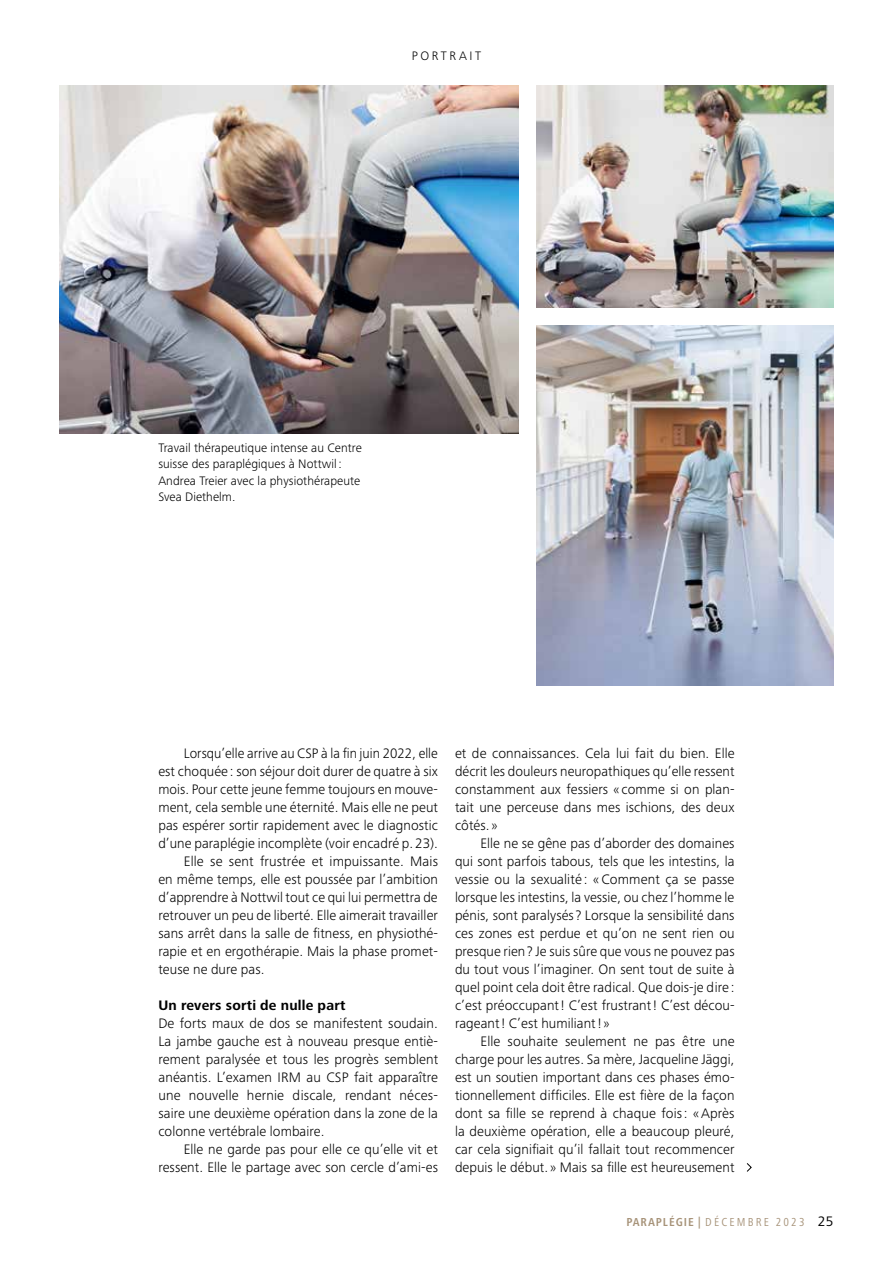
<style>
.page{position:relative;width:893px;height:1263px;background:#fff}
.page>*{position:absolute;margin:0;border:0;box-sizing:border-box;transform-origin:0 0}
.t1{font:300 14.25px/18px "Frutiger Next Pro";letter-spacing:.005em;color:#000;text-align:justify}
.t2{font:700 14.25px "Frutiger Next Pro";letter-spacing:.015em;color:#000}
.t3{font:300 12.75px/16.5px "Frutiger Next Pro";letter-spacing:.005em;color:#000}
.t4{font:300 12.75px "Frutiger Next Pro";letter-spacing:.2em;color:#000}
.t5{font:condensed 12px "Frutiger Next Pro";letter-spacing:.18em;color:#a79379}
.s1{font-weight:700}
.s2{font-stretch:normal;font-size:14.25px;color:#000}
</style>
<div class="page">
<img style="left:60px;top:85px;width:459px;height:349px">
<img style="left:537px;top:85px;width:296px;height:222px">
<img style="left:537px;top:326px;width:296px;height:360px">
<svg style="left:746px;top:1163px;width:6px;height:9px"></svg>
<p class="t4" style="left:412px;top:48px;width:71px">PORTRAIT</p>
<p class="t3" style="left:158px;top:439px;width:205px">Travail thérapeutique intense au Centre suisse des paraplégiques à Nottwil :<br>Andrea Treier avec la physiothérapeute Svea Diethelm.</p>
<p class="t1" style="left:184px;top:744px;width:255px">Lorsqu’elle arrive au CSP à la fin juin 2022, elle</p>
<p class="t1" style="left:158px;top:762px;width:281px">est choquée : son séjour doit durer de quatre à six</p>
<p class="t1" style="left:158px;top:780px;width:281px">mois. Pour cette jeune femme toujours en mouve-</p>
<p class="t1" style="left:158px;top:798px;width:281px">ment, cela semble une éternité. Mais elle ne peut</p>
<p class="t1" style="left:158px;top:816px;width:281px">pas espérer sortir rapidement avec le diagnostic</p>
<p class="t1" style="left:158px;top:834px;width:281px">d’une paraplégie incomplète (voir encadré p. 23).</p>
<p class="t1" style="left:184px;top:852px;width:256px">Elle se sent frustrée et impuissante. Mais</p>
<p class="t1" style="left:158px;top:870px;width:281px">en même temps, elle est poussée par l’ambition</p>
<p class="t1" style="left:158px;top:888px;width:281px">d’apprendre à Nottwil tout ce qui lui permettra de</p>
<p class="t1" style="left:158px;top:906px;width:281px">retrouver un peu de liberté. Elle aimerait travailler</p>
<p class="t1" style="left:158px;top:924px;width:281px">sans arrêt dans la salle de fitness, en physiothé-</p>
<p class="t1" style="left:158px;top:942px;width:281px">rapie et en ergothérapie. Mais la phase promet-</p>
<p class="t1" style="left:158px;top:960px;width:108px">teuse ne dure pas.</p>
<p class="t2" style="left:158px;top:997px;width:189px">Un revers sorti de nulle part</p>
<p class="t1" style="left:158px;top:1014px;width:281px">De forts maux de dos se manifestent soudain.<br>La jambe gauche est à nouveau presque entiè&shy;rement paralysée et tous les progrès semblent anéantis. L’examen IRM au CSP fait apparaître une nouvelle hernie discale, rendant néces&shy;saire une deuxième opération dans la zone de la colonne vertébrale lombaire.</p>
<p class="t1" style="left:158px;top:1140px;width:281px;text-align:right">Elle ne garde pas pour elle ce qu’elle vit et ressent. Elle le partage avec son cercle d’ami-es</p>
<p class="t1" style="left:455px;top:744px;width:281px">et de connaissances. Cela lui fait du bien. Elle décrit les douleurs neuropathiques qu’elle ressent constamment aux fessiers « comme si on plan&shy;tait une perceuse dans mes ischions, des deux côtés. »</p>
<p class="t1" style="left:455px;top:834px;width:281px;text-indent:26px">Elle ne se gêne pas d’aborder des domaines qui sont parfois tabous, tels que les intestins, la vessie ou la sexualité : «Comment ça se passe lorsque les intestins, la vessie, ou chez l’homme le pénis, sont paralysés? Lorsque la sensibilité dans ces zones est perdue et qu’on ne sent rien ou presque rien? Je suis sûre que vous ne pouvez pas du tout vous l’imaginer. On sent tout de suite à quel point cela doit être radical. Que dois-je dire : c’est préoccupant! C’est frustrant! C’est décou&shy;rageant! C’est humiliant! »</p>
<p class="t1" style="left:455px;top:1032px;width:281px;text-indent:26px">Elle souhaite seulement ne pas être une charge pour les autres. Sa mère, Jacqueline Jäggi, est un soutien important dans ces phases émo&shy;tionnellement difficiles. Elle est fière de la façon dont sa fille se reprend à chaque fois: «Après la deuxième opération, elle a beaucoup pleuré, car cela signifiait qu’il fallait tout recommencer depuis le début. » Mais sa fille est heureusement</p>
<p class="t5" style="left:626px;top:1215px;width:209px"><span class="s1">PARAPLÉGIE |</span> DÉCEMBRE 2023 <span class="s2">25</span></p>
</div>
